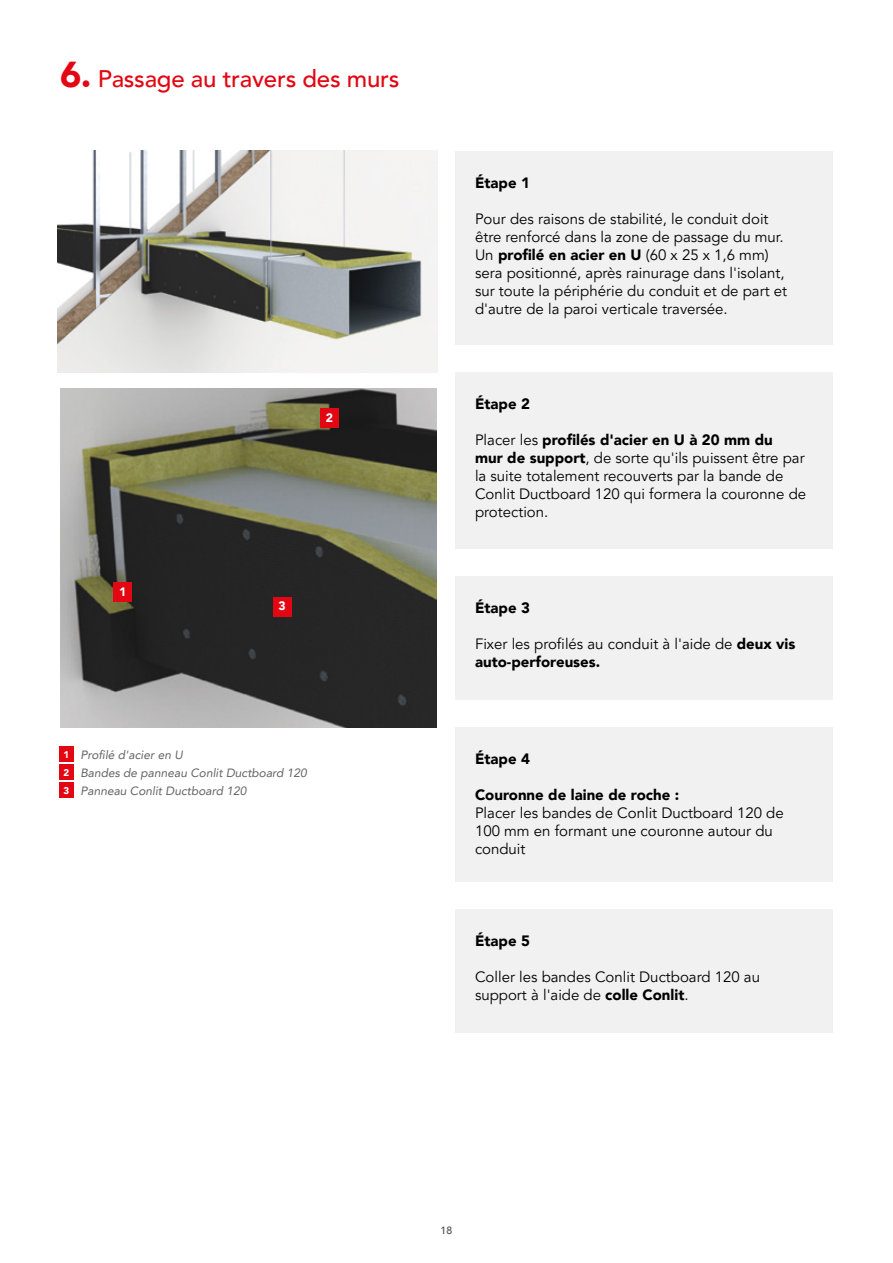
<style>
.page{position:relative;width:893px;height:1263px;background:#fff}
.page>*{position:absolute;margin:0;border:0;box-sizing:border-box;transform-origin:0 0}
.t1{font:500 24px "Avenir LT Pro";letter-spacing:-.01em;color:#e30613}
.t2{font:15px/18px "Avenir LT Pro";color:#000}
.t3{font:900 15px "Avenir LT Pro";color:#000}
.t4{font:900 12.15px "Avenir LT Pro";color:#fff}
.t5{font:italic 12px/18px "Avenir LT Pro";color:#646363}
.t6{font:500 10.5px "Avenir LT Pro";color:#4e4a4f}
.s1{font-weight:900;font-size:36px}
.s2{font-weight:900;font-style:normal;font-size:9.75px;color:#fff}
.s3{font-weight:900}
</style>
<div class="page">
<img style="left:57px;top:151px;width:380px;height:221px">
<div style="left:455px;top:151px;width:378px;height:193px;background:#f1f1f1"></div>
<div style="left:455px;top:372px;width:378px;height:177px;background:#f1f1f1"></div>
<div style="left:455px;top:576px;width:378px;height:123px;background:#f1f1f1"></div>
<div style="left:455px;top:727px;width:378px;height:154px;background:#f1f1f1"></div>
<div style="left:455px;top:909px;width:378px;height:123px;background:#f1f1f1"></div>
<div style="left:59px;top:746px;width:15px;height:16px;background:#e30613"></div>
<div style="left:59px;top:764px;width:15px;height:16px;background:#e30613"></div>
<div style="left:59px;top:782px;width:15px;height:16px;background:#e30613"></div>
<img style="left:60px;top:389px;width:377px;height:338px">
<div style="left:114px;top:582px;width:18px;height:20px;background:#e30613"></div>
<div style="left:273px;top:597px;width:18px;height:20px;background:#e30613"></div>
<div style="left:320px;top:408px;width:18px;height:20px;background:#e30613"></div>
<h1 class="t1" style="left:60px;top:65px;width:341px"><span class="s1">6.</span> Passage au travers des murs</h1>
<p class="t4" style="left:326px;top:410px;width:9px">2</p>
<p class="t4" style="left:119px;top:584px;width:9px">1</p>
<p class="t4" style="left:279px;top:599px;width:9px">3</p>
<p class="t5" style="left:64px;top:746px;width:245px"><span class="s2">1</span> Profilé d'acier en U<br><span class="s2">2</span> Bandes de panneau Conlit Ductboard 120<br><span class="s2">3</span> Panneau Conlit Ductboard 120</p>
<p class="t3" style="left:475px;top:173px;width:56px">Étape 1</p>
<p class="t2" style="left:475px;top:210px;width:314px">Pour des raisons de stabilité, le conduit doit être renforcé dans la zone de passage du mur.<br>Un <span class="s3">profilé en acier en U</span> (60 x 25 x 1,6 mm) sera positionné, après rainurage dans l'isolant, sur toute la périphérie du conduit et de part et d'autre de la paroi verticale traversée.</p>
<p class="t3" style="left:475px;top:395px;width:56px">Étape 2</p>
<p class="t2" style="left:475px;top:431px;width:333px">Placer les <span class="s3">profilés d'acier en U à 20 mm du<br>mur de support</span>, de sorte qu'ils puissent être par la suite totalement recouverts par la bande de Conlit Ductboard 120 qui formera la couronne de protection.</p>
<p class="t3" style="left:475px;top:599px;width:56px">Étape 3</p>
<p class="t2" style="left:475px;top:635px;width:322px">Fixer les profilés au conduit à l'aide de <span class="s3">deux vis auto-perforeuses.</span></p>
<p class="t3" style="left:475px;top:750px;width:56px">Étape 4</p>
<p class="t3" style="left:475px;top:786px;width:206px">Couronne de laine de roche :</p>
<p class="t2" style="left:475px;top:804px;width:310px">Placer les bandes de Conlit Ductboard 120 de<br>100 mm en formant une couronne autour du conduit</p>
<p class="t3" style="left:475px;top:932px;width:56px">Étape 5</p>
<p class="t2" style="left:475px;top:968px;width:287px">Coller les bandes Conlit Ductboard 120 au support à l'aide de <span class="s3">colle Conlit</span>.</p>
<p class="t6" style="left:441px;top:1224px;width:13px">18</p>
</div>
